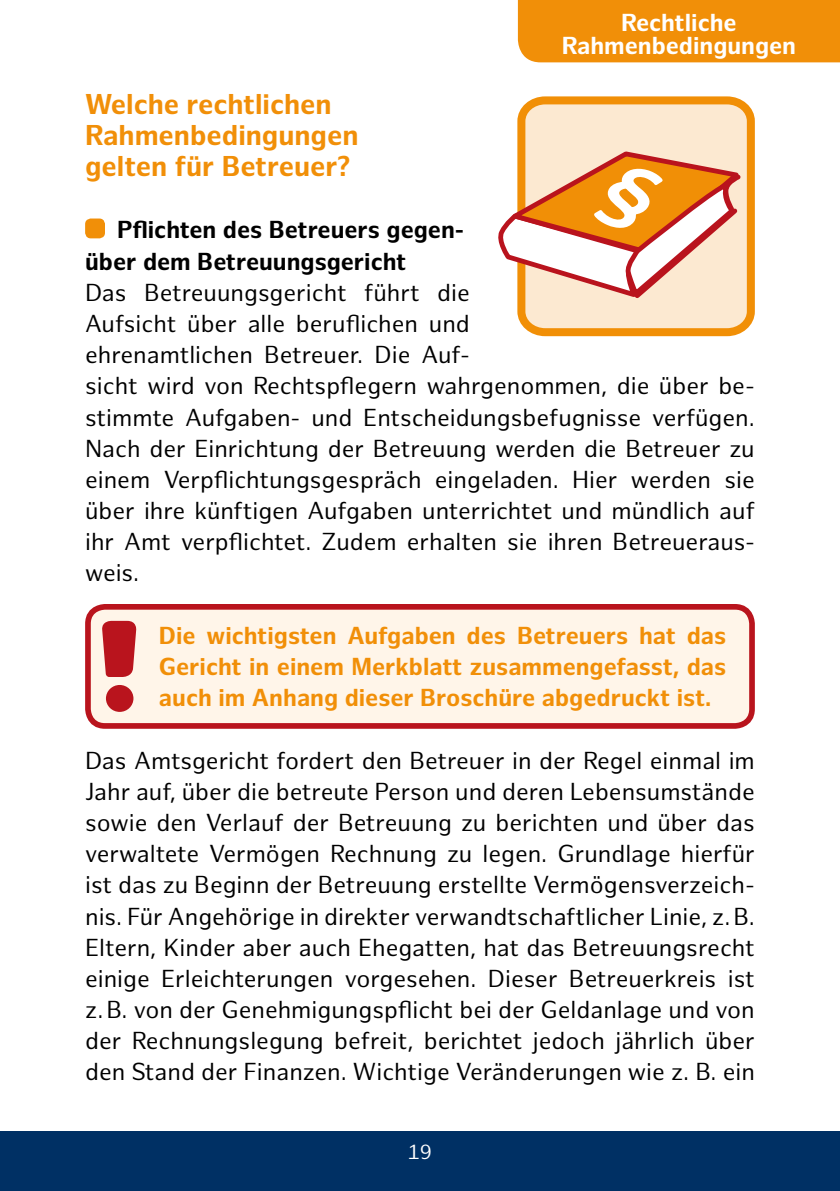
<style>
.page{position:relative;width:840px;height:1191px;background:#fff}
.page>*{position:absolute;margin:0;border:0;box-sizing:border-box;transform-origin:0 0}
.t1{font:700 28px/31.2px "Hamburg Sans";color:#f18f08}
.t2{font:24px/31.2px "Hamburg Sans";color:#000}
.t3{font:700 24px/31.2px "Hamburg Sans";color:#f18f08;text-align:justify}
.t4{font:700 24px/31.2px "Hamburg Sans";color:#000}
.t5{font:700 24px/22.6px "Hamburg Sans";color:#fff;text-align:center}
.t6{font:20px "Hamburg Sans";color:#fff}
</style>
<div class="page">
<div style="left:0;top:1131px;width:839px;height:60px;background:#003064"></div>
<div style="left:88px;top:607px;width:663px;height:119px;background:#fff5e9;border-radius:17px"></div>
<div style="left:85px;top:604px;width:669px;height:125px;border:6px solid #b9141d;border-radius:17px"></div>
<svg style="left:102px;top:621px;width:35px;height:56px;background:#c3343a"></svg>
<div style="left:106px;top:685px;width:27px;height:27px;background:#b9141d;border-radius:50%"></div>
<div style="left:85px;top:218px;width:20px;height:20px;background:#f18f08;border-radius:6px"></div>
<svg style="left:517px;top:96px;width:237px;height:240px;background:#f9d29d"></svg>
<svg style="left:498px;top:149px;width:248px;height:155px"></svg>
<div style="left:517px;top:0;width:322px;height:62px;background:#f18f08"></div>
<p class="t5" style="left:561px;top:12px;width:236px">Rechtliche<br>Rahmenbedingungen</p>
<p class="t1" style="left:85px;top:89px;width:275px">Welche rechtlichen<br>Rahmenbedingungen gelten für Betreuer?</p>
<p class="t4" style="left:85px;top:215px;width:380px;text-indent:32px">Pflichten des Betreuers gegen&shy;über dem Betreuungsgericht</p>
<p class="t2" style="left:85px;top:278px;width:670px">Das Betreuungsgericht führt die<br>Aufsicht über alle beruflichen und<br>ehrenamtlichen Betreuer. Die Auf-<br>sicht wird von Rechtspflegern wahrgenommen, die über be&shy;stimmte Aufgaben- und Entscheidungsbefugnisse verfügen.<br>Nach der Einrichtung der Betreuung werden die Betreuer zu einem Verpflichtungsgespräch eingeladen. Hier werden sie über ihre künftigen Aufgaben unterrichtet und mündlich auf ihr Amt verpflichtet. Zudem erhalten sie ihren Betreueraus&shy;weis.</p>
<p class="t3" style="left:159px;top:620px;width:568px">Die wichtigsten Aufgaben des Betreuers hat das Gericht in einem Merkblatt zusammengefasst, das auch im Anhang dieser Broschüre abgedruckt ist.</p>
<p class="t2" style="left:85px;top:745px;width:671px;text-align:justify">Das Amtsgericht fordert den Betreuer in der Regel einmal im Jahr auf, über die betreute Person und deren Lebensumstände sowie den Verlauf der Betreuung zu berichten und über das verwaltete Vermögen Rechnung zu legen. Grundlage hierfür ist das zu Beginn der Betreuung erstellte Vermögensverzeich&shy;nis. Für Angehörige in direkter verwandtschaftlicher Linie, z.B.<br>Eltern, Kinder aber auch Ehegatten, hat das Betreuungsrecht einige Erleichterungen vorgesehen. Dieser Betreuerkreis ist z.B. von der Genehmigungspflicht bei der Geldanlage und von der Rechnungslegung befreit, berichtet jedoch jährlich über den Stand der Finanzen. Wichtige Veränderungen wie z. B. ein</p>
<p class="t6" style="left:407px;top:1140px;width:26px">19</p>
</div>
